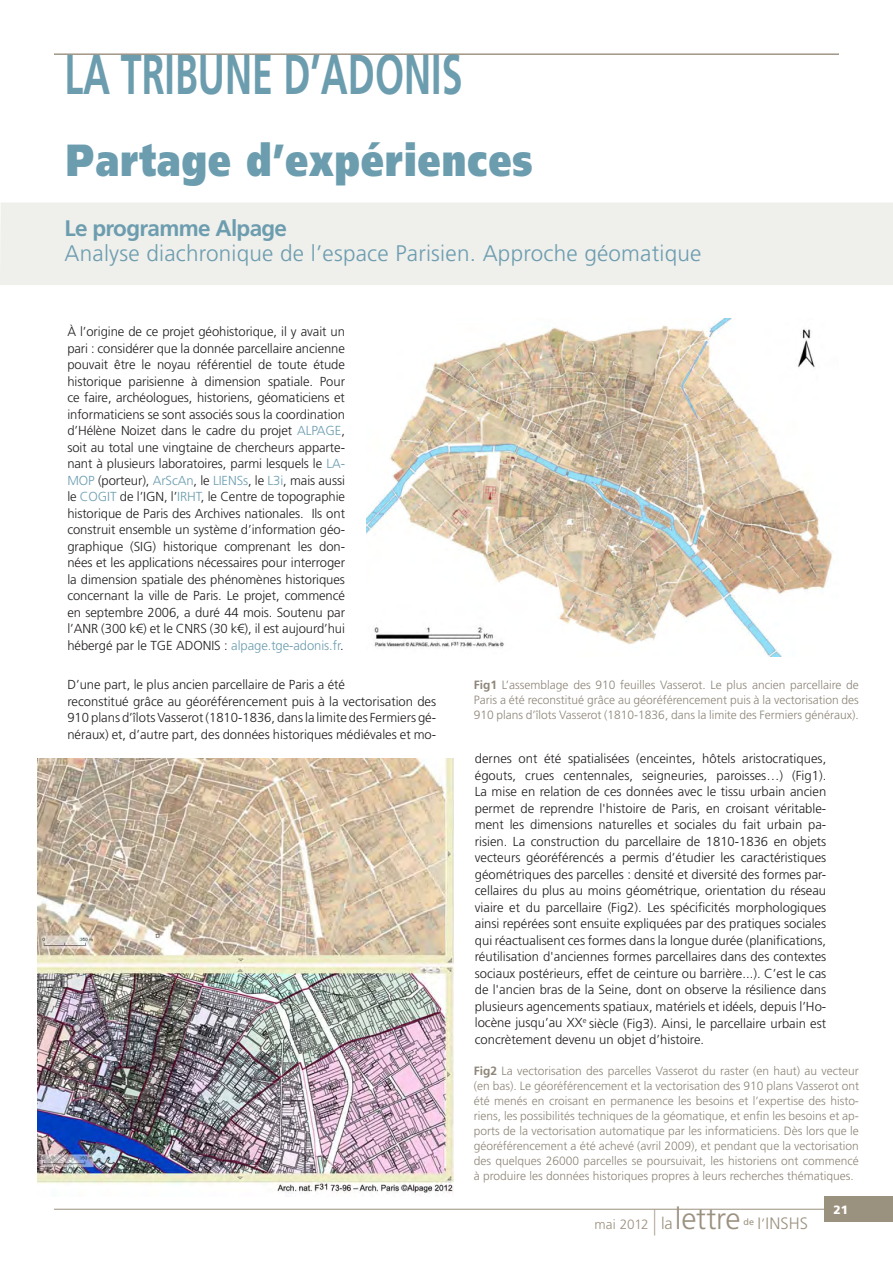
<style>
.page{position:relative;width:893px;height:1263px;background:#fff}
.page>*{position:absolute;margin:0;border:0;box-sizing:border-box;transform-origin:0 0}
.t1{font:700 56.25px "Frutiger LT Std";color:#6c9daf;scale:.67 1}
.t2{font:900 45px "Frutiger LT Std";letter-spacing:.03em;color:#6c9daf;scale:.8 1}
.t3{font:300 22.5px "Frutiger LT Std";letter-spacing:.01em;color:#6c9daf}
.t4{font:700 22.5px "Frutiger LT Std";letter-spacing:-.03em;color:#6c9daf}
.t5{font:300 16.5px "Frutiger LT Std";letter-spacing:.005em;color:#9b917f}
.t6{font:300 13.5px "Frutiger LT Std";letter-spacing:-.005em;color:#9b917f}
.t7{font:300 13.05px/16.5px "Frutiger LT Std";color:#231f20;text-align:justify}
.t8{font:300 12px/15px "Frutiger LT Std";color:#8e8679;text-align:justify}
.t9{font:900 12px "Frutiger LT Std";color:#fff}
.s1{color:#6c9daf}
.s2{font-weight:700}
.s3{font-size:25.95px}
.s4{font-size:16.5px}
.s5{font-size:30.15px}
.s6{font-size:15px}
</style>
<div class="page">
<div style="left:0;top:203px;width:893px;height:82px;background:#efefec"></div>
<div style="left:825px;top:1196px;width:68px;height:26px;background:#9b917f"></div>
<img style="left:366px;top:318px;width:467px;height:338px">
<img style="left:37px;top:759px;width:416px;height:435px">
<hr style="left:54px;top:54px;width:785px;height:1px;background:#9b917f">
<hr style="left:54px;top:1209px;width:771px;height:1px;background:#9b917f">
<p class="t1" style="left:65px;top:41px;width:595px">LA TRIBUNE D’ADONIS</p>
<p class="t2" style="left:66px;top:133px;width:585px">Partage d’expériences</p>
<p class="t4" style="left:65px;top:215px;width:224px">Le programme Alpage</p>
<p class="t3" style="left:65px;top:241px;width:638px">Analyse diachronique de l’espace Parisien. Approche géomatique</p>
<p class="t7" style="left:67px;top:323px;width:279px">À l’origine de ce projet géohistorique, il y avait un pari : considérer que la donnée parcellaire ancienne pouvait être le noyau référentiel de toute étude historique parisienne à dimension spatiale. Pour ce faire, archéologues, historiens, géomaticiens et informaticiens se sont associés sous la coordination d’Hélène Noizet dans le cadre du projet <span class="s1">ALPAGE</span>, soit au total une vingtaine de chercheurs apparte&shy;nant à plusieurs laboratoires, parmi lesquels le <span class="s1">LA-MOP</span> (porteur), <span class="s1">ArScAn</span>, le <span class="s1">LIENSs</span>, le <span class="s1">L3i</span>, mais aussi le <span class="s1">COGIT</span> de l’IGN, l’<span class="s1">IRHT</span>, le Centre de topographie historique de Paris des Archives nationales. Ils ont construit ensemble un système d’information géo&shy;graphique (SIG) historique comprenant les don&shy;nées et les applications nécessaires pour interroger la dimension spatiale des phénomènes historiques concernant la ville de Paris. Le projet, commencé en septembre 2006, a duré 44 mois. Soutenu par l’ANR (300 k€) et le CNRS (30 k€), il est aujourd’hui hébergé par le TGE ADONIS : <span class="s1">alpage.tge-adonis.fr</span>.</p>
<p class="t7" style="left:67px;top:677px;width:370px;text-align:left">D’une part, le plus ancien parcellaire de Paris a été<br>reconstitué grâce au géoréférencement puis à la vectorisation des 910 plans d’îlots Vasserot (1810-1836, dans la limite des Fermiers gé&shy;néraux) et, d’autre part, des données historiques médiévales et mo-</p>
<p class="t8" style="left:474px;top:678px;width:387px"><span class="s2">Fig1</span> L’assemblage des 910 feuilles Vasserot. Le plus ancien parcellaire de Paris a été reconstitué grâce au géoréférencement puis à la vectorisation des 910 plans d’îlots Vasserot (1810-1836, dans la limite des Fermiers généraux).</p>
<p class="t7" style="left:475px;top:751px;width:353px">dernes ont été spatialisées (enceintes, hôtels aristocratiques, égouts, crues centennales, seigneuries, paroisses…) (Fig1).<br>La mise en relation de ces données avec le tissu urbain ancien permet de reprendre l'histoire de Paris, en croisant véritable&shy;ment les dimensions naturelles et sociales du fait urbain pa&shy;risien. La construction du parcellaire de 1810-1836 en objets vecteurs géoréférencés a permis d’étudier les caractéristiques géométriques des parcelles : densité et diversité des formes par&shy;cellaires du plus au moins géométrique, orientation du réseau viaire et du parcellaire (Fig2). Les spécificités morphologiques ainsi repérées sont ensuite expliquées par des pratiques sociales qui réactualisent ces formes dans la longue durée (planifications, réutilisation d'anciennes formes parcellaires dans des contextes sociaux postérieurs, effet de ceinture ou barrière...). C’est le cas de l'ancien bras de la Seine, dont on observe la résilience dans plusieurs agencements spatiaux, matériels et idéels, depuis l’Ho&shy;locène jusqu’au XX<sup>e</sup> siècle (Fig3). Ainsi, le parcellaire urbain est concrètement devenu un objet d’histoire.</p>
<p class="t8" style="left:474px;top:1064px;width:387px"><span class="s2">Fig2</span> La vectorisation des parcelles Vasserot du raster (en haut) au vecteur (en bas). Le géoréférencement et la vectorisation des 910 plans Vasserot ont été menés en croisant en permanence les besoins et l’expertise des histo&shy;riens, les possibilités techniques de la géomatique, et enfin les besoins et ap&shy;ports de la vectorisation automatique par les informaticiens. Dès lors que le géoréférencement a été achevé (avril 2009), et pendant que la vectorisation des quelques 26000 parcelles se poursuivait, les historiens ont commencé à produire les données historiques propres à leurs recherches thématiques.</p>
<p class="t6" style="left:594px;top:1217px;width:148px">mai 2012 <span class="s3">|</span> <span class="s4">la</span> <span class="s5">lettre</span></p>
<p class="t5" style="left:743px;top:1214px;width:66px"><sup>de</sup> I<span class="s6">’</span>INSHS</p>
<p class="t9" style="left:833px;top:1202px;width:16px">21</p>
</div>
